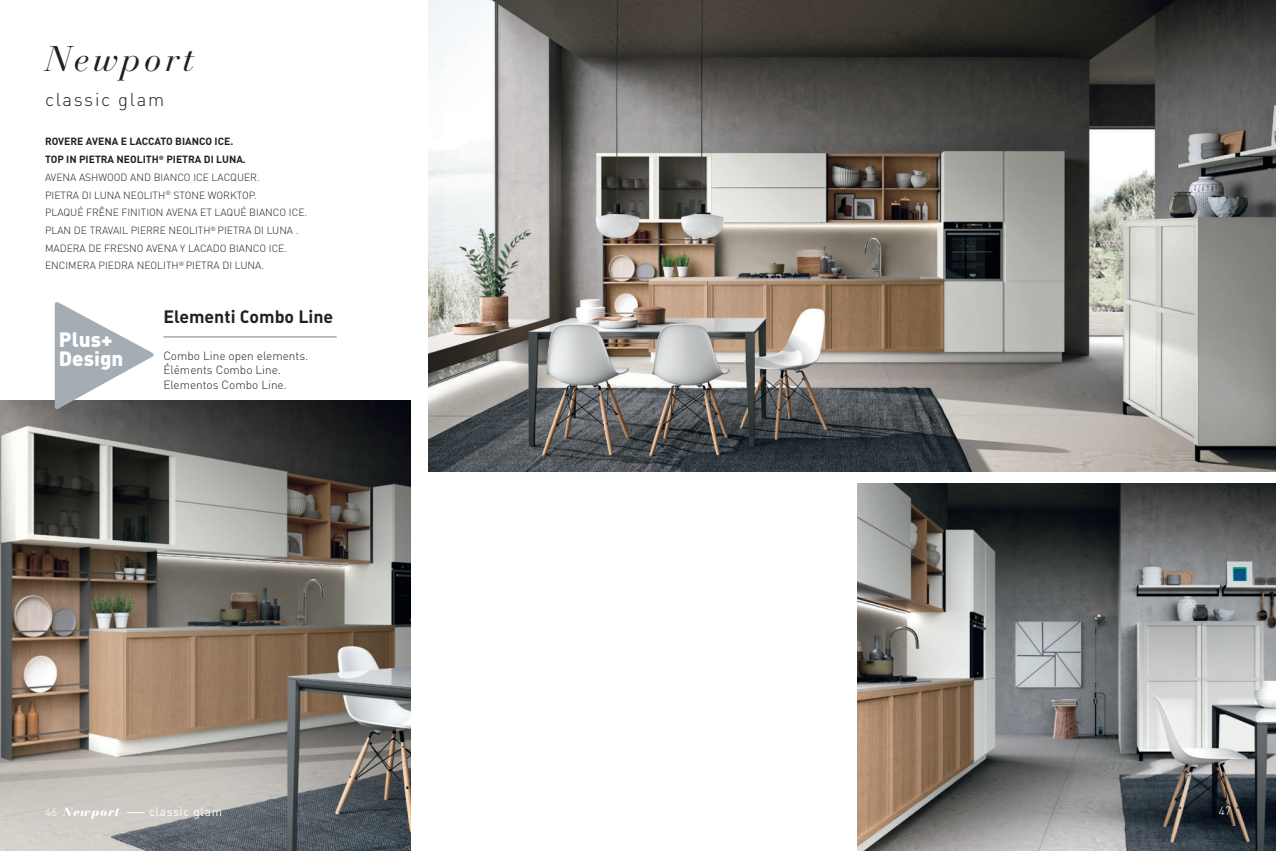
<style>
.page{position:relative;width:1276px;height:851px;background:#fff}
.page>*{position:absolute;margin:0;border:0;box-sizing:border-box;transform-origin:0 0}
.t1{font:italic 35.38px "Bauer Bodoni";letter-spacing:.09em;color:#231f20}
.t2{font:900 20.5px/19.1px "DIN";color:#fff}
.t3{font:18.38px "DIN Light Alternate";letter-spacing:.09em;color:#231f20}
.t4{font:17.75px "DIN Bold Alternate";color:#231f20}
.t5{font:300 11.75px/14.8px "DIN";color:#231f20}
.t6{font:11.75px "DIN";letter-spacing:.06em;color:#fff}
.t7{font:italic 900 11.75px "Bauer Bodoni";letter-spacing:.06em;color:#fff}
.t8{font:300 11.75px "DIN";color:#fff}
.t9{font:300 10.38px/17.8px "DIN";color:#231f20}
.s1{font-weight:700}
.s2{font-family:"DIN";font-weight:300;font-style:normal}
</style>
<div class="page">
<img style="left:0;top:400px;width:411px;height:450px">
<img style="left:428px;top:0;width:848px;height:471px">
<img style="left:857px;top:483px;width:419px;height:367px">
<svg style="left:127px;top:812px;width:18px;height:1px"></svg>
<svg style="left:55px;top:302px;width:99px;height:107px"></svg>
<hr style="left:163px;top:336px;width:174px;height:1px;background:#a3adb3">
<h1 class="t1" style="left:45px;top:45px;width:150px">Newport</h1>
<h3 class="t3" style="left:45px;top:92px;width:121px">classic glam</h3>
<p class="t9" style="left:45px;top:134px;width:264px"><span class="s1">ROVERE AVENA E LACCATO BIANCO ICE.<br>TOP IN PIETRA NEOLITH</span><sup>®</sup> <span class="s1">PIETRA DI LUNA.<br></span>AVENA ASHWOOD AND BIANCO ICE LACQUER.<br>PIETRA DI LUNA NEOLITH<sup>®</sup> STONE WORKTOP.<br>PLAQUÉ FRÊNE FINITION AVENA ET LAQUÉ BIANCO ICE.<br>PLAN DE TRAVAIL PIERRE NEOLITH<sup>®</sup> PIETRA DI LUNA .<br>MADERA DE FRESNO AVENA Y LACADO BIANCO ICE.<br>ENCIMERA PIEDRA NEOLITH<sup>®</sup> PIETRA DI LUNA.</p>
<h2 class="t2" style="left:59px;top:332px;width:66px">Plus+<br>Design</h2>
<h3 class="t4" style="left:163px;top:310px;width:171px">Elementi Combo Line</h3>
<p class="t5" style="left:163px;top:349px;width:146px">Combo Line open elements.<br>Éléments Combo Line.<br>Elementos Combo Line.</p>
<p class="t7" style="left:45px;top:807px;width:76px"><span class="s2">46</span> Newport</p>
<p class="t6" style="left:149px;top:806px;width:74px">classic glam</p>
<p class="t8" style="left:1219px;top:806px;width:14px">47</p>
</div>
